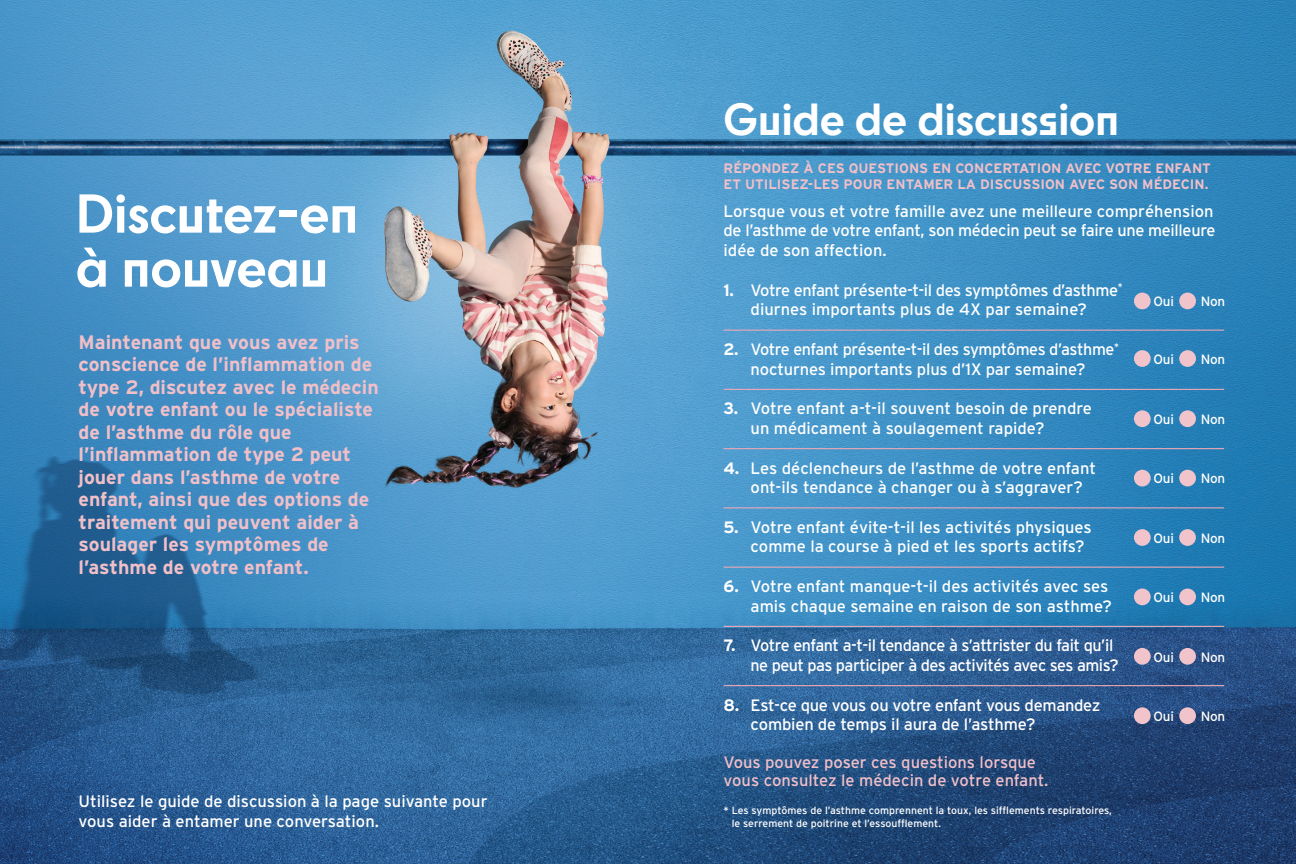
<style>
.page{position:relative;width:1296px;height:864px;background:#fff}
.page>*{position:absolute;margin:0;border:0;box-sizing:border-box;transform-origin:0 0}
.t1{font:700 51px/54px "Cy";letter-spacing:-.01em;color:#fff}
.t2{font:700 42px "Cy";letter-spacing:-.005em;color:#fff}
.t3{font:700 19.5px/22.5px "Interstate";color:#f1bfc8}
.t4{font:16.5px/19.5px "Interstate";letter-spacing:-.01em;color:#fff}
.t5{font:16.5px/19.5px "Interstate";letter-spacing:-.03em;color:#fff}
.t6{font:16.5px/18px "Interstate";color:#f1bfc8}
.t7{font:700 13.65px/16.5px "Interstate";color:#f1bfc8}
.t8{font:13.5px "Interstate";letter-spacing:-.02em;color:#fff}
.t9{font:10.5px/12.6px "Interstate";color:#fff}
.s1{font-weight:700}
</style>
<div class="page">
<img style="left:0;top:0;width:1296px;height:864px">
<hr style="left:724px;top:330px;width:500px;height:1px;background:#eca8b6">
<hr style="left:724px;top:389px;width:500px;height:1px;background:#eca8b6">
<hr style="left:724px;top:448px;width:500px;height:1px;background:#eca8b6">
<hr style="left:724px;top:507px;width:500px;height:1px;background:#eca8b6">
<hr style="left:724px;top:567px;width:500px;height:1px;background:#eca8b6">
<hr style="left:724px;top:626px;width:500px;height:1px;background:#eca8b6">
<hr style="left:724px;top:685px;width:500px;height:1px;background:#eca8b6">
<div style="left:1134px;top:293px;width:17px;height:16px;background:#f1c3cb;border-radius:50%"></div>
<div style="left:1179px;top:293px;width:17px;height:16px;background:#f1c3cb;border-radius:50%"></div>
<div style="left:1134px;top:350px;width:17px;height:17px;background:#f1c3cb;border-radius:50%"></div>
<div style="left:1179px;top:350px;width:17px;height:17px;background:#f1c3cb;border-radius:50%"></div>
<div style="left:1134px;top:410px;width:17px;height:17px;background:#f1c3cb;border-radius:50%"></div>
<div style="left:1179px;top:410px;width:17px;height:17px;background:#f1c3cb;border-radius:50%"></div>
<div style="left:1134px;top:470px;width:17px;height:16px;background:#f1c3cb;border-radius:50%"></div>
<div style="left:1179px;top:470px;width:17px;height:16px;background:#f1c3cb;border-radius:50%"></div>
<div style="left:1134px;top:529px;width:17px;height:17px;background:#f1c3cb;border-radius:50%"></div>
<div style="left:1179px;top:529px;width:17px;height:17px;background:#f1c3cb;border-radius:50%"></div>
<div style="left:1134px;top:589px;width:17px;height:16px;background:#f1c3cb;border-radius:50%"></div>
<div style="left:1179px;top:589px;width:17px;height:16px;background:#f1c3cb;border-radius:50%"></div>
<div style="left:1134px;top:648px;width:17px;height:17px;background:#f1c3cb;border-radius:50%"></div>
<div style="left:1179px;top:648px;width:17px;height:17px;background:#f1c3cb;border-radius:50%"></div>
<div style="left:1134px;top:707px;width:17px;height:17px;background:#f1c3cb;border-radius:50%"></div>
<div style="left:1179px;top:707px;width:17px;height:17px;background:#f1c3cb;border-radius:50%"></div>
<h2 class="t1" style="left:76px;top:184px;width:284px">Discutez-en à nouveau</h2>
<p class="t3" style="left:79px;top:330px;width:302px">Maintenant que vous avez pris conscience de l’inflammation de type 2, discutez avec le médecin de votre enfant ou le spécialiste de l’asthme du rôle que l’inflammation de type 2 peut jouer dans l’asthme de votre enfant, ainsi que des options de traitement qui peuvent aider à soulager les symptômes de l’asthme de votre enfant.</p>
<p class="t4" style="left:79px;top:791px;width:411px">Utilisez le guide de discussion à la page suivante pour vous aider à entamer une conversation.</p>
<h2 class="t2" style="left:724px;top:87px;width:397px">Guide de discussion</h2>
<p class="t7" style="left:724px;top:160px;width:489px">RÉPONDEZ À CES QUESTIONS EN CONCERTATION AVEC VOTRE ENFANT<br>ET UTILISEZ-LES POUR ENTAMER LA DISCUSSION AVEC SON MÉDECIN.</p>
<p class="t4" style="left:724px;top:201px;width:493px;text-align:justify">Lorsque vous et votre famille avez une meilleure compréhension de l’asthme de votre enfant, son médecin peut se faire une meilleure idée de son affection.</p>
<p class="t4" style="left:724px;top:280px;width:401px;text-align:center"><span class="s1">1.</span> Votre enfant présente-t-il des symptômes d’asthme<sup>* </sup>diurnes importants plus de 4X par semaine?</p>
<p class="t8" style="left:1154px;top:294px;width:22px">Oui</p>
<p class="t8" style="left:1201px;top:294px;width:26px">Non</p>
<p class="t4" style="left:724px;top:339px;width:397px;text-align:center"><span class="s1">2.</span> Votre enfant présente-t-il des symptômes d’asthme<sup>* </sup>nocturnes importants plus d’1X par semaine?</p>
<p class="t8" style="left:1154px;top:352px;width:22px">Oui</p>
<p class="t8" style="left:1201px;top:352px;width:26px">Non</p>
<p class="t4" style="left:751px;top:399px;width:343px;text-indent:-27px"><span class="s1">3.</span> Votre enfant a-t-il souvent besoin de prendre un médicament à soulagement rapide?</p>
<p class="t8" style="left:1154px;top:412px;width:22px">Oui</p>
<p class="t8" style="left:1201px;top:412px;width:26px">Non</p>
<p class="t4" style="left:751px;top:458px;width:347px;text-indent:-27px"><span class="s1">4.</span> Les déclencheurs de l’asthme de votre enfant ont-ils tendance à changer ou à s’aggraver?</p>
<p class="t4" style="left:751px;top:517px;width:343px;text-indent:-27px"><span class="s1">5.</span> Votre enfant évite-t-il les activités physiques comme la course à pied et les sports actifs?</p>
<p class="t4" style="left:724px;top:576px;width:390px;text-align:right"><span class="s1">6.</span> Votre enfant manque-t-il des activités avec ses amis chaque semaine en raison de son asthme?</p>
<p class="t5" style="left:751px;top:636px;width:370px;text-indent:-27px"><span class="s1">7.</span> Votre enfant a-t-il tendance à s’attrister du fait qu’il ne peut pas participer à des activités avec ses amis?</p>
<p class="t4" style="left:751px;top:695px;width:351px;text-indent:-27px"><span class="s1">8.</span> Est-ce que vous ou votre enfant vous demandez combien de temps il aura de l’asthme?</p>
<p class="t6" style="left:724px;top:753px;width:326px">Vous pouvez poser ces questions lorsque vous consultez le médecin de votre enfant.</p>
<p class="t9" style="left:732px;top:804px;width:382px;text-indent:-8px">* Les symptômes de l’asthme comprennent la toux, les sifflements respiratoires, le serrement de poitrine et l’essoufflement.</p>
<p class="t8" style="left:1154px;top:471px;width:22px">Oui</p>
<p class="t8" style="left:1201px;top:471px;width:26px">Non</p>
<p class="t8" style="left:1154px;top:531px;width:22px">Oui</p>
<p class="t8" style="left:1201px;top:531px;width:26px">Non</p>
<p class="t8" style="left:1154px;top:590px;width:22px">Oui</p>
<p class="t8" style="left:1201px;top:590px;width:26px">Non</p>
<p class="t8" style="left:1154px;top:649px;width:22px">Oui</p>
<p class="t8" style="left:1201px;top:649px;width:26px">Non</p>
<p class="t8" style="left:1154px;top:709px;width:22px">Oui</p>
<p class="t8" style="left:1201px;top:709px;width:26px">Non</p>
</div>
